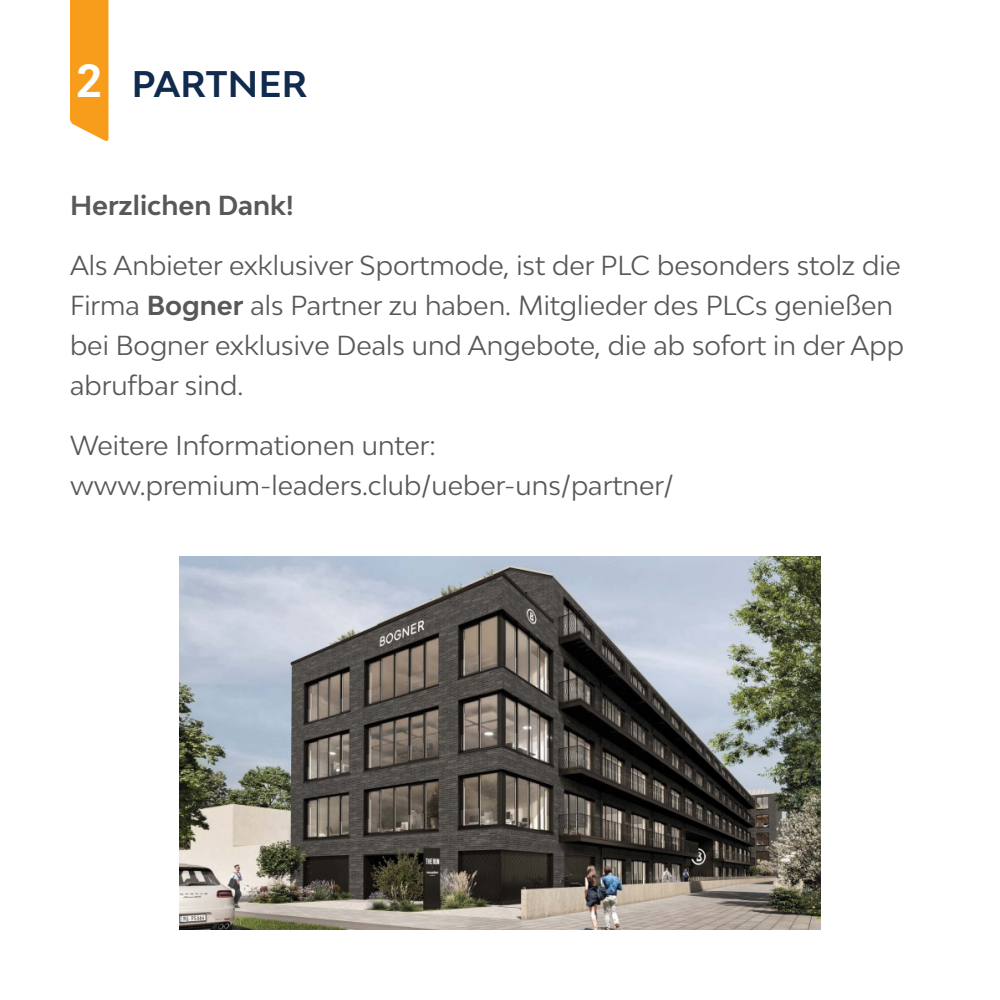
<style>
.page{position:relative;width:1000px;height:1000px;background:#fff}
.page>*{position:absolute;margin:0;border:0;box-sizing:border-box;transform-origin:0 0}
.t1{font:700 44px "Bw Modelica";color:#fff}
.t2{font:700 35px "Bw Modelica";letter-spacing:.01em;color:#102b4d}
.t3{font:26px/40px "Bw Modelica";color:#57585a}
.t4{font:700 26px "Bw Modelica";color:#57585a}
.s1{font-weight:700}
</style>
<div class="page">
<div style="left:70px;top:0;width:38px;height:141px;background:#f89c1c"></div>
<img style="left:180px;top:556px;width:640px;height:374px">
<p class="t1" style="left:76px;top:52px;width:28px">2</p>
<p class="t2" style="left:132px;top:62px;width:177px">PARTNER</p>
<p class="t4" style="left:70px;top:189px;width:225px">Herzlichen Dank!</p>
<p class="t3" style="left:70px;top:245px;width:835px">Als Anbieter exklusiver Sportmode, ist der PLC besonders stolz die Firma <span class="s1">Bogner</span> als Partner zu haben. Mitglieder des PLCs genießen bei Bogner exklusive Deals und Angebote, die ab sofort in der App abrufbar sind.</p>
<p class="t3" style="left:70px;top:425px;width:605px">Weitere Informationen unter: www.premium-leaders.club/ueber-uns/partner/</p>
</div>
